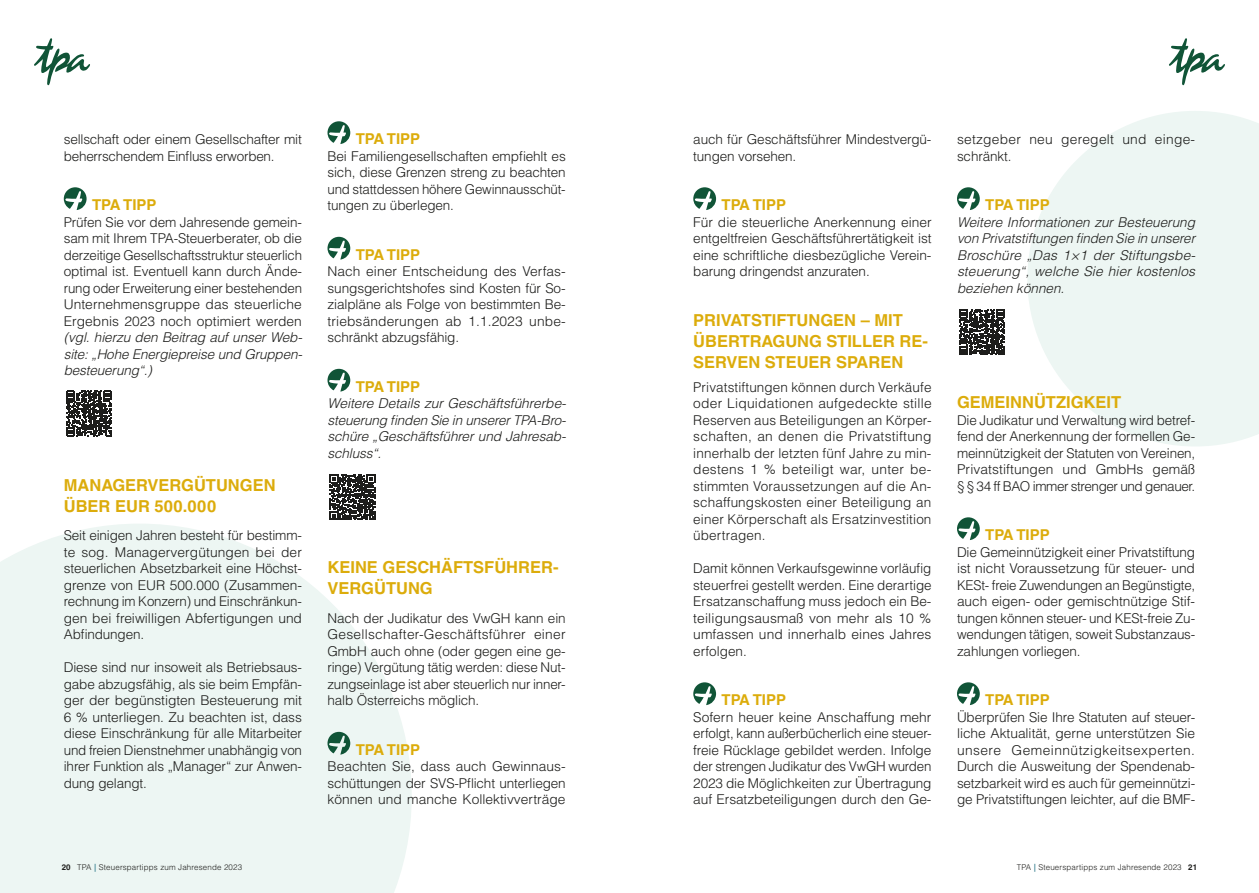
<style>
.page{position:relative;width:1259px;height:893px;background:#fff}
.page>*{position:absolute;margin:0;border:0;box-sizing:border-box;transform-origin:0 0}
.Titel_2{font:700 16.5px/21px "Helvetica LT Std";color:#dcac0b}
.TPA-Tipp{font:700 15px "Helvetica LT Std";color:#dcac0b}
.Fliesstext{font:300 13.5px/16.5px "Helvetica LT Std";letter-spacing:-.01em;color:#1d1d1b;text-align:justify}
.Fliesstext-2{font:italic 300 13.5px/16.5px "Helvetica LT Std";letter-spacing:-.005em;color:#1d1d1b;text-align:justify}
.Fliesstext-3{font:300 13.5px/16.5px "Helvetica LT Std";letter-spacing:.02em;color:#1d1d1b}
.t1{font:300 7.95px "Helvetica LT Std";letter-spacing:.02em;color:#1d1d1b}
.s1{font-style:italic}
.s2{font-weight:700}
.s3{font-weight:700;color:#458998}
</style>
<div class="page">
<svg style="left:0;top:524px;width:412px;height:369px;background:#eff7f4"></svg>
<svg style="left:1027px;top:111px;width:232px;height:335px;fill:#edf6f3"></svg>
<svg style="left:34px;top:38px;width:56px;height:48px"></svg>
<svg style="left:1169px;top:38px;width:56px;height:48px"></svg>
<svg style="left:959px;top:310px;width:46px;height:45px"></svg>
<svg style="left:693px;top:187px;width:23px;height:23px"></svg>
<svg style="left:693px;top:682px;width:23px;height:23px"></svg>
<svg style="left:957px;top:187px;width:22px;height:23px"></svg>
<svg style="left:957px;top:517px;width:22px;height:23px"></svg>
<svg style="left:957px;top:682px;width:22px;height:23px"></svg>
<svg style="left:66px;top:391px;width:46px;height:45px"></svg>
<svg style="left:330px;top:475px;width:45px;height:45px"></svg>
<svg style="left:64px;top:187px;width:23px;height:23px"></svg>
<svg style="left:327px;top:121px;width:23px;height:23px"></svg>
<svg style="left:327px;top:237px;width:23px;height:23px"></svg>
<svg style="left:327px;top:369px;width:23px;height:23px"></svg>
<svg style="left:327px;top:732px;width:23px;height:23px"></svg>
<p class="Fliesstext" style="left:64px;top:131px;width:240px">sellschaft oder einem Gesellschafter mit beherrschendem Einfluss erworben.</p>
<p class="TPA-Tipp" style="left:92px;top:196px;width:66px">TPA TIPP</p>
<p class="Fliesstext" style="left:64px;top:213px;width:240px">Prüfen Sie vor dem Jahresende gemein&shy;sam mit Ihrem TPA-Steuerberater, ob die derzeitige Gesellschaftsstruktur steuerlich optimal ist. Eventuell kann durch Ände&shy;rung oder Erweiterung einer bestehenden Unternehmensgruppe das steuerliche Ergebnis 2023 noch optimiert werden <span class="s1">(vgl. hierzu den Beitrag auf unser Web&shy;site: „Hohe Energiepreise und Gruppen&shy;besteuerung“.)</span></p>
<p class="Titel_2" style="left:64px;top:474px;width:213px">MANAGERVERGÜTUNGEN<br>ÜBER EUR 500.000</p>
<p class="Fliesstext" style="left:64px;top:527px;width:240px">Seit einigen Jahren besteht für bestimm&shy;te sog. Managervergütungen bei der steuerlichen Absetzbarkeit eine Höchst&shy;grenze von EUR 500.000 (Zusammen&shy;rechnung im Konzern) und Einschränkun&shy;gen bei freiwilligen Abfertigungen und Abfindungen.</p>
<p class="Fliesstext" style="left:64px;top:659px;width:240px">Diese sind nur insoweit als Betriebsaus&shy;gabe abzugsfähig, als sie beim Empfän&shy;ger der begünstigten Besteuerung mit 6 % unterliegen. Zu beachten ist, dass diese Einschränkung für alle Mitarbeiter und freien Dienstnehmer unabhängig von ihrer Funktion als „Manager“ zur Anwen&shy;dung gelangt.</p>
<p class="TPA-Tipp" style="left:356px;top:130px;width:66px">TPA TIPP</p>
<p class="Fliesstext" style="left:327px;top:147px;width:240px">Bei Familiengesellschaften empfiehlt es sich, diese Grenzen streng zu beachten und stattdessen höhere Gewinnausschüt&shy;tungen zu überlegen.</p>
<p class="TPA-Tipp" style="left:356px;top:245px;width:66px">TPA TIPP</p>
<p class="Fliesstext" style="left:327px;top:263px;width:240px">Nach einer Entscheidung des Verfas&shy;sungsgerichtshofes sind Kosten für So&shy;zialpläne als Folge von bestimmten Be&shy;triebsänderungen ab 1.1.2023 unbe&shy;schränkt abzugsfähig.</p>
<p class="TPA-Tipp" style="left:356px;top:377px;width:66px">TPA TIPP</p>
<p class="Fliesstext-2" style="left:327px;top:395px;width:240px">Weitere Details zur Geschäftsführerbe&shy;steuerung finden Sie in unserer TPA-Bro&shy;schüre „Geschäftsführer und Jahresab&shy;schluss“.</p>
<p class="Titel_2" style="left:327px;top:557px;width:232px">KEINE GESCHÄFTSFÜHRER-<br>VERGÜTUNG</p>
<p class="Fliesstext" style="left:327px;top:609px;width:240px">Nach der Judikatur des VwGH kann ein Gesellschafter-Geschäftsführer einer GmbH auch ohne (oder gegen eine ge&shy;ringe) Vergütung tätig werden: diese Nut&shy;zungseinlage ist aber steuerlich nur inner&shy;halb Österreichs möglich.</p>
<p class="TPA-Tipp" style="left:356px;top:740px;width:66px">TPA TIPP</p>
<p class="Fliesstext" style="left:327px;top:758px;width:240px">Beachten Sie, dass auch Gewinnaus&shy;schüttungen der SVS-Pflicht unterliegen können und manche Kollektivverträge</p>
<p class="Fliesstext" style="left:693px;top:131px;width:240px">auch für Geschäftsführer Mindestvergü&shy;tungen vorsehen.</p>
<p class="TPA-Tipp" style="left:721px;top:196px;width:66px">TPA TIPP</p>
<p class="Fliesstext" style="left:693px;top:213px;width:240px">Für die steuerliche Anerkennung einer entgeltfreien Geschäftsführertätigkeit ist eine schriftliche diesbezügliche Verein&shy;barung dringendst anzuraten.</p>
<p class="Titel_2" style="left:693px;top:309px;width:236px">PRIVATSTIFTUNGEN – MIT<br>ÜBERTRAGUNG STILLER RE-<br>SERVEN STEUER SPAREN</p>
<p class="Fliesstext" style="left:693px;top:378px;width:240px">Privatstiftungen können durch Verkäufe oder Liquidationen aufgedeckte stille Reserven aus Beteiligungen an Körper&shy;schaften, an denen die Privatstiftung innerhalb der letzten fünf Jahre zu min&shy;destens 1 % beteiligt war, unter be&shy;stimmten Voraussetzungen auf die An&shy;schaffungskosten einer Beteiligung an einer Körperschaft als Ersatzinvestition übertragen.</p>
<p class="Fliesstext" style="left:693px;top:560px;width:240px">Damit können Verkaufsgewinne vorläufig steuerfrei gestellt werden. Eine derartige Ersatzanschaffung muss jedoch ein Be&shy;teiligungsausmaß von mehr als 10 % umfassen und innerhalb eines Jahres erfolgen.</p>
<p class="TPA-Tipp" style="left:721px;top:691px;width:66px">TPA TIPP</p>
<p class="Fliesstext" style="left:693px;top:708px;width:240px">Sofern heuer keine Anschaffung mehr erfolgt, kann außerbücherlich eine steuer&shy;freie Rücklage gebildet werden. Infolge der strengen Judikatur des VwGH wurden 2023 die Möglichkeiten zur Übertragung auf Ersatzbeteiligungen durch den Ge-</p>
<p class="Fliesstext-3" style="left:957px;top:131px;width:240px">setzgeber neu geregelt und einge&shy;schränkt.</p>
<p class="TPA-Tipp" style="left:985px;top:196px;width:66px">TPA TIPP</p>
<p class="Fliesstext-2" style="left:957px;top:214px;width:240px">Weitere Informationen zur Besteuerung von Privatstiftungen finden Sie in unserer Broschüre „Das 1×1 der Stiftungsbe&shy;steuerung“, welche Sie hier kostenlos beziehen können.</p>
<p class="Titel_2" style="left:957px;top:392px;width:166px">GEMEINNÜTZIGKEIT</p>
<p class="Fliesstext" style="left:957px;top:411px;width:240px">Die Judikatur und Verwaltung wird betref&shy;fend der Anerkennung der formellen Ge&shy;meinnützigkeit der Statuten von Vereinen, Privatstiftungen und GmbHs gemäß § § 34 ff BAO immer strenger und genauer.</p>
<p class="TPA-Tipp" style="left:985px;top:526px;width:66px">TPA TIPP</p>
<p class="Fliesstext" style="left:957px;top:543px;width:240px">Die Gemeinnützigkeit einer Privatstiftung ist nicht Voraussetzung für steuer- und KESt- freie Zuwendungen an Begünstigte, auch eigen- oder gemischtnützige Stif&shy;tungen können steuer- und KESt-freie Zu&shy;wendungen tätigen, soweit Substanzaus&shy;zahlungen vorliegen.</p>
<p class="TPA-Tipp" style="left:985px;top:691px;width:66px">TPA TIPP</p>
<p class="Fliesstext" style="left:957px;top:708px;width:240px">Überprüfen Sie Ihre Statuten auf steuer&shy;liche Aktualität, gerne unterstützen Sie unsere Gemeinnützigkeitsexperten.<br>Durch die Ausweitung der Spendenab&shy;setzbarkeit wird es auch für gemeinnützi&shy;ge Privatstiftungen leichter, auf die BMF-</p>
<p class="t1" style="left:62px;top:862px;width:182px"><span class="s2">20</span> TPA <span class="s3">|</span> Steuerspartipps zum Jahresende 2023</p>
<p class="t1" style="left:1016px;top:862px;width:182px">TPA <span class="s3">|</span> Steuerspartipps zum Jahresende 2023 <span class="s2">21</span></p>
</div>
